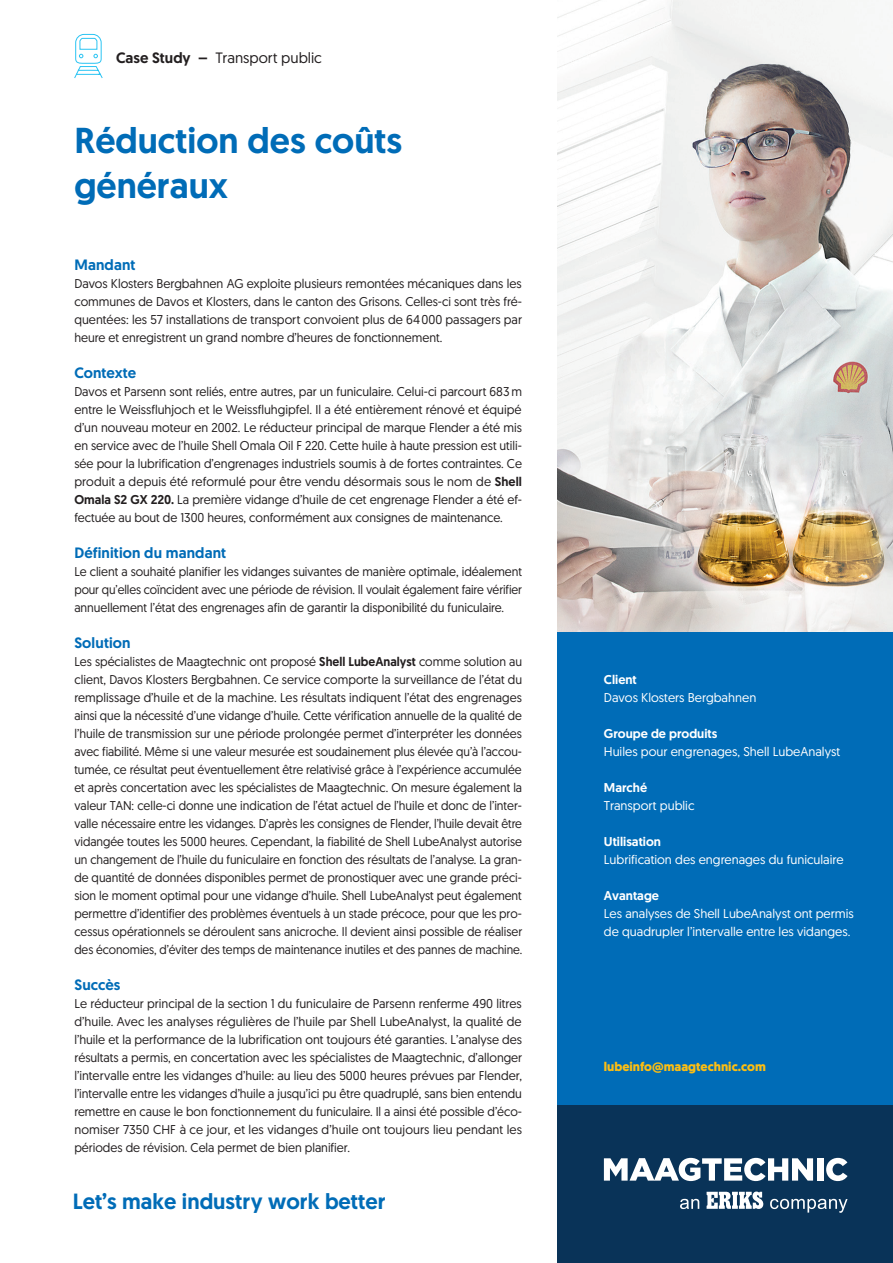
<style>
.page{position:relative;width:893px;height:1263px;background:#fff}
.page>*{position:absolute;margin:0;border:0;box-sizing:border-box;transform-origin:0 0}
.t1{font:500 36px/45px "Geomanist Word";color:#006cb7}
.t2{font:500 22.05px "Geomanist Word";color:#006cb7}
.t3{font:500 15px "Geomanist Word";letter-spacing:.01em;color:#006cb7}
.t4{font:15px "Geomanist Word";color:#231f20}
.t5{font:12.75px/18px "Geomanist Word";letter-spacing:-.005em;color:#231f20;text-align:justify;scale:.96 1}
.t6{font:12.75px/18px "Geomanist Word";letter-spacing:-.005em;color:#231f20;text-align:justify}
.t7{font:12.75px/18px "Geomanist Word";color:#fff}
.t8{font:500 12.75px "Geomanist Word";color:#fff}
.t9{font:700 12.75px "Geomanist Word";color:#fdbe12}
.s1{font-weight:500}
</style>
<div class="page">
<div style="left:558px;top:621px;width:335px;height:504px;background:#006cb7"></div>
<div style="left:558px;top:1105px;width:335px;height:158px;background:#093358"></div>
<svg style="left:604px;top:1158px;width:209px;height:23px"></svg>
<div style="left:817px;top:1158px;width:6px;height:22px;background:#fff"></div>
<svg style="left:826px;top:1158px;width:21px;height:23px"></svg>
<svg style="left:680px;top:1191px;width:167px;height:22px"></svg>
<img style="left:558px;top:0;width:335px;height:631px">
<svg style="left:74px;top:34px;width:29px;height:44px"></svg>
<p class="t4" style="left:116px;top:48px;width:207px"><span class="s1">Case Study –</span> Transport public</p>
<h1 class="t1" style="left:74px;top:118px;width:329px">Réduction des coûts généraux</h1>
<p class="t3" style="left:74px;top:255px;width:63px">Mandant</p>
<p class="t6" style="left:74px;top:274px;width:449px">Davos Klosters Bergbahnen AG exploite plusieurs remontées mécaniques dans les communes de Davos et Klosters, dans le canton des Grisons. Celles-ci sont très fré&shy;quentées: les 57 installations de transport convoient plus de 64000 passagers par heure et enregistrent un grand nombre d’heures de fonctionnement.</p>
<p class="t3" style="left:74px;top:363px;width:63px">Contexte</p>
<p class="t6" style="left:74px;top:382px;width:449px">Davos et Parsenn sont reliés, entre autres, par un funiculaire. Celui-ci parcourt 683 m entre le Weissfluhjoch et le Weissfluhgipfel. Il a été entièrement rénové et équipé d’un nouveau moteur en 2002. Le réducteur principal de marque Flender a été mis en service avec de l’huile Shell Omala Oil F 220. Cette huile à haute pression est utili&shy;sée pour la lubrification d’engrenages industriels soumis à de fortes contraintes. Ce produit a depuis été reformulé pour être vendu désormais sous le nom de <span class="s1">Shell Omala S2 GX 220.</span> La première vidange d’huile de cet engrenage Flender a été ef&shy;fectuée au bout de 1300 heures, conformément aux consignes de maintenance.</p>
<p class="t3" style="left:74px;top:543px;width:153px">Définition du mandant</p>
<p class="t5" style="left:74px;top:562px;width:468px">Le client a souhaité planifier les vidanges suivantes de manière optimale, idéalement pour qu’elles coïncident avec une période de révision. Il voulait également faire vérifier annuellement l’état des engrenages afin de garantir la disponibilité du funiculaire.</p>
<p class="t3" style="left:74px;top:633px;width:58px">Solution</p>
<p class="t5" style="left:74px;top:652px;width:468px">Les spécialistes de Maagtechnic ont proposé <span class="s1">Shell LubeAnalyst</span> comme solution au client, Davos Klosters Bergbahnen. Ce service comporte la surveillance de l’état du remplissage d’huile et de la machine. Les résultats indiquent l’état des engrenages ainsi que la nécessité d’une vidange d’huile. Cette vérification annuelle de la qualité de l’huile de transmission sur une période prolongée permet d’interpréter les données avec fiabilité. Même si une valeur mesurée est soudainement plus élevée qu’à l’accou&shy;tumée, ce résultat peut éventuellement être relativisé grâce à l’expérience accumulée et après concertation avec les spécialistes de Maagtechnic. On mesure également la valeur TAN: celle-ci donne une indication de l’état actuel de l’huile et donc de l’inter&shy;valle nécessaire entre les vidanges. D’après les consignes de Flender, l’huile devait être vidangée toutes les 5000 heures. Cependant, la fiabilité de Shell LubeAnalyst autorise un changement de l’huile du funiculaire en fonction des résultats de l’analyse. La gran&shy;de quantité de données disponibles permet de pronostiquer avec une grande préci&shy;sion le moment optimal pour une vidange d’huile. Shell LubeAnalyst peut également permettre d’identifier des problèmes éventuels à un stade précoce, pour que les pro&shy;cessus opérationnels se déroulent sans anicroche. Il devient ainsi possible de réaliser des économies, d’éviter des temps de maintenance inutiles et des pannes de machine.</p>
<p class="t3" style="left:74px;top:975px;width:48px">Succès</p>
<p class="t6" style="left:74px;top:994px;width:449px">Le réducteur principal de la section 1 du funiculaire de Parsenn renferme 490 litres d’huile. Avec les analyses régulières de l’huile par Shell LubeAnalyst, la qualité de l’huile et la performance de la lubrification ont toujours été garanties. L’analyse des résultats a permis, en concertation avec les spécialistes de Maagtechnic, d’allonger l’intervalle entre les vidanges d’huile: au lieu des 5000 heures prévues par Flender, l’intervalle entre les vidanges d’huile a jusqu’ici pu être quadruplé, sans bien entendu remettre en cause le bon fonctionnement du funiculaire. Il a ainsi été possible d’éco&shy;nomiser 7350 CHF à ce jour, et les vidanges d’huile ont toujours lieu pendant les périodes de révision. Cela permet de bien planifier.</p>
<h2 class="t2" style="left:73px;top:1187px;width:315px">Let’s make industry work better</h2>
<p class="t8" style="left:604px;top:671px;width:34px">Client</p>
<p class="t7" style="left:604px;top:688px;width:154px">Davos Klosters Bergbahnen</p>
<p class="t8" style="left:604px;top:725px;width:115px">Groupe de produits</p>
<p class="t7" style="left:604px;top:742px;width:238px">Huiles pour engrenages, Shell LubeAnalyst</p>
<p class="t8" style="left:604px;top:779px;width:45px">Marché</p>
<p class="t7" style="left:604px;top:796px;width:92px">Transport public</p>
<p class="t8" style="left:604px;top:833px;width:59px">Utilisation</p>
<p class="t7" style="left:604px;top:850px;width:241px">Lubrification des engrenages du funiculaire</p>
<p class="t8" style="left:604px;top:887px;width:57px">Avantage</p>
<p class="t7" style="left:604px;top:904px;width:251px">Les analyses de Shell LubeAnalyst ont permis de quadrupler l’intervalle entre les vidanges.</p>
<p class="t9" style="left:604px;top:1058px;width:163px">lubeinfo@maagtechnic.com</p>
</div>
